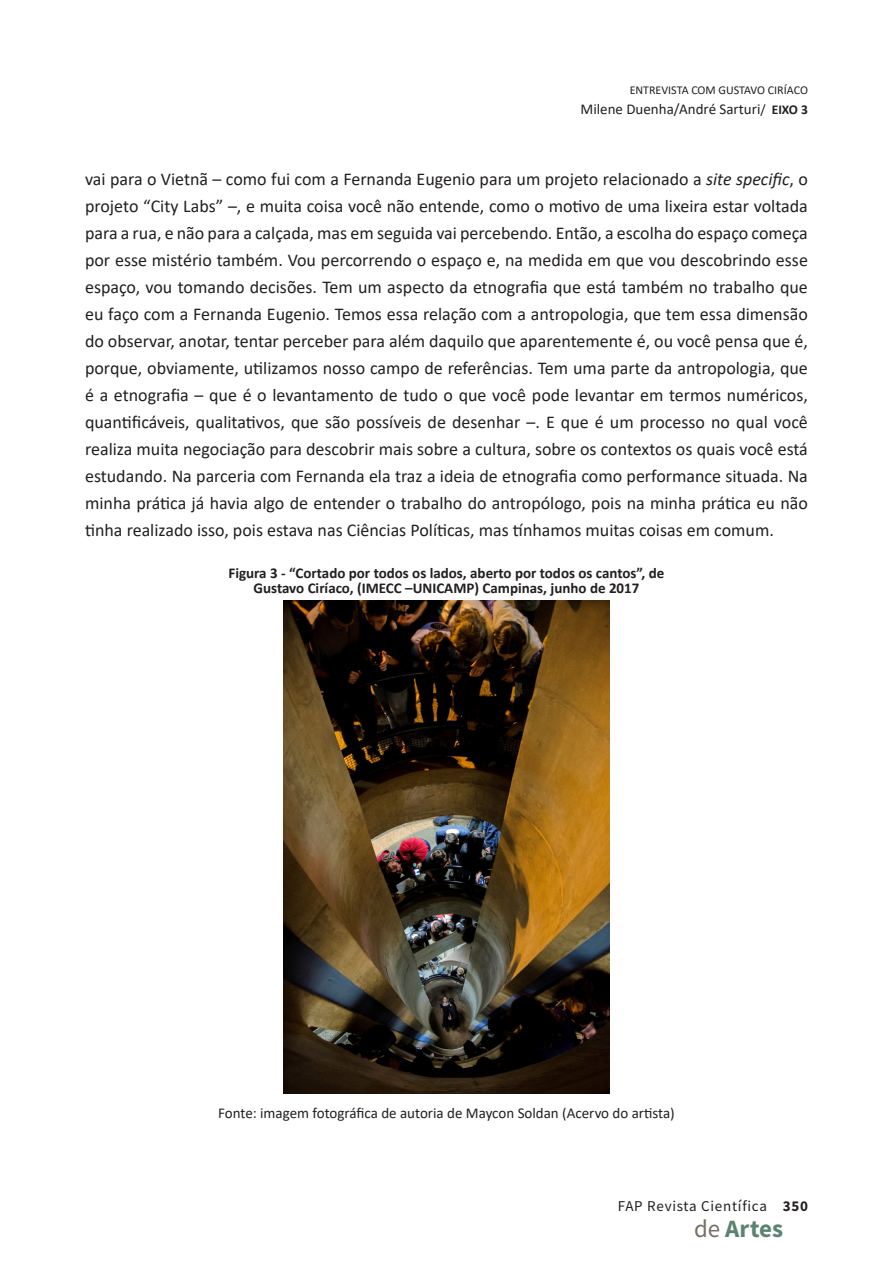
<style>
.page{position:relative;width:893px;height:1263px;background:#fff}
.page>*{position:absolute;margin:0;border:0;box-sizing:border-box;transform-origin:0 0}
.t1{font:700 24.9px "Source Sans Pro";color:#5a8471}
.Corpo{font:18px/27px "Calibri";color:#231f20;text-align:justify}
.figura{font:700 15px/15px "Calibri";color:#231f20;text-align:center}
.figura_-_fonte{font:15px "Calibri";color:#231f20}
.t2{font:15px "Source Sans Pro";letter-spacing:.05em;color:#231f20}
.t3{font:12px "Calibri";color:#231f20}
.s1{font-size:13.5px}
.s2{font-weight:700;font-size:13.5px}
.s3{font-style:italic}
.s4{font-weight:700}
.s5{font-weight:400;color:#786f64}
</style>
<div class="page">
<img style="left:283px;top:601px;width:327px;height:492px">
<p class="t3" style="left:630px;top:82px;width:180px">ENTREVISTA COM GUSTAVO CIRÍACO</p>
<p class="figura_-_fonte" style="left:580px;top:98px;width:229px">Milene Duenha/André Sarturi<span class="s1">/</span> <span class="s2">EIXO 3</span></p>
<p class="Corpo" style="left:85px;top:165px;width:724px">vai para o Vietnã – como fui com a Fernanda Eugenio para um projeto relacionado a <span class="s3">site specific</span>, o projeto “City Labs” –, e muita coisa você não entende, como o motivo de uma lixeira estar voltada para a rua, e não para a calçada, mas em seguida vai percebendo. Então, a escolha do espaço começa por esse mistério também. Vou percorrendo o espaço e, na medida em que vou descobrindo esse espaço, vou tomando decisões. Tem um aspecto da etnografia que está também no trabalho que eu faço com a Fernanda Eugenio. Temos essa relação com a antropologia, que tem essa dimensão do observar, anotar, tentar perceber para além daquilo que aparentemente é, ou você pensa que é, porque, obviamente, utilizamos nosso campo de referências. Tem uma parte da antropologia, que é a etnografia – que é o levantamento de tudo o que você pode levantar em termos numéricos, quantificáveis, qualitativos, que são possíveis de desenhar –. E que é um processo no qual você realiza muita negociação para descobrir mais sobre a cultura, sobre os contextos os quais você está estudando. Na parceria com Fernanda ela traz a ideia de etnografia como performance situada. Na minha prática já havia algo de entender o trabalho do antropólogo, pois na minha prática eu não tinha realizado isso, pois estava nas Ciências Políticas, mas tínhamos muitas coisas em comum.</p>
<p class="figura" style="left:228px;top:565px;width:437px">Figura 3 - “Cortado por todos os lados, aberto por todos os cantos”, de<br>Gustavo Ciríaco, (IMECC –UNICAMP) Campinas, junho de 2017</p>
<p class="figura_-_fonte" style="left:218px;top:1102px;width:458px">Fonte: imagem fotográfica de autoria de Maycon Soldan (Acervo do artista)</p>
<p class="t2" style="left:618px;top:1197px;width:192px">FAP Revista Científica <span class="s4">350</span></p>
<h1 class="t1" style="left:694px;top:1211px;width:90px"><span class="s5">de</span> Artes</h1>
</div>
